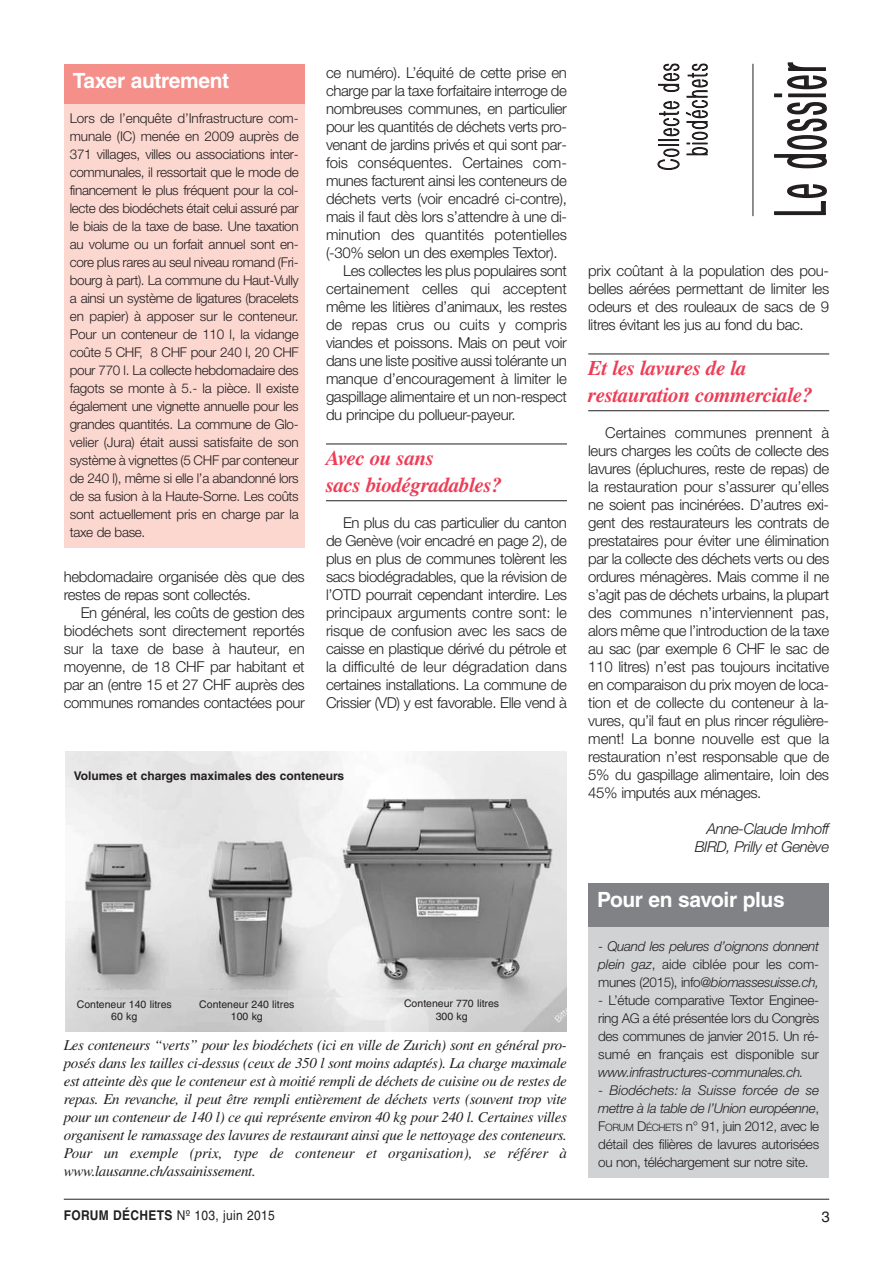
<style>
.page{position:relative;width:893px;height:1263px;background:#fff}
.page>*{position:absolute;margin:0;border:0;box-sizing:border-box;transform-origin:0 0}
.t1{font:300 71.4px "Helvetica Neue";letter-spacing:.165em;color:#231f20;scale:.36 1}
.t2{font:100 28.5px/28.5px "Helvetica Neue";letter-spacing:.165em;color:#231f20;text-align:center;scale:.53 1}
.t3{font:italic 700 21px/27px "Times";letter-spacing:-.02em;color:#ee3d56}
.t4{font:700 21px "Helvetica";letter-spacing:-.02em;color:#fff}
.t5{font:300 15px/18px "Helvetica Neue";letter-spacing:-.025em;color:#231f20;text-align:justify}
.t6{font:italic 15px/18px "Times";letter-spacing:-.02em;color:#231f20;text-align:justify}
.t7{font:300 15px "Helvetica Neue";letter-spacing:-.005em;color:#231f20}
.t8{font:italic 300 15px/18px "Helvetica Neue";letter-spacing:-.025em;color:#231f20;text-align:right}
.t9{font:15px "Helvetica";color:#231f20}
.t10{font:300 13.5px/18px "Helvetica Neue";letter-spacing:-.015em;color:#231f20;text-align:justify}
.t11{font:italic 300 13.5px/18px "Helvetica Neue";letter-spacing:-.025em;color:#231f20;text-align:justify}
.t12{font:13.5px "Helvetica";letter-spacing:.03em;color:#231f20;scale:.89 1}
.t13{font:700 12px "Helvetica";color:#231f20}
.t14{font:10.5px/12.6px "Helvetica";color:#231f20;text-align:center}
.s1{font-style:normal}
.s2{font-style:italic}
.s3{font-size:10.05px}
.s4{font-weight:700}
</style>
<div class="page">
<hr style="left:326px;top:444px;width:241px;height:1px;background:#231f20">
<hr style="left:326px;top:500px;width:241px;height:1px;background:#231f20">
<hr style="left:588px;top:354px;width:241px;height:1px;background:#231f20">
<hr style="left:588px;top:410px;width:241px;height:1px;background:#231f20">
<hr style="left:64px;top:1199px;width:765px;height:1px;background:#231f20">
<hr style="left:753px;top:64px;width:1px;height:152px;background:#231f20">
<div style="left:588px;top:926px;width:241px;height:252px;background:#d1d2d4"></div>
<div style="left:588px;top:883px;width:241px;height:43px;background:#808285"></div>
<div style="left:64px;top:98px;width:241px;height:449px;background:#fcd7d0"></div>
<div style="left:64px;top:64px;width:241px;height:40px;background:#f48f8a"></div>
<img style="left:65px;top:751px;width:501px;height:281px">
<h3 class="t4" style="left:73px;top:68px;width:158px">Taxer autrement</h3>
<p class="t10" style="left:70px;top:109px;width:230px">Lors de l’enquête d’Infrastructure com&shy;munale (IC) menée en 2009 auprès de 371 villages, villes ou associations inter&shy;communales, il ressortait que le mode de financement le plus fréquent pour la col&shy;lecte des biodéchets était celui assuré par le biais de la taxe de base. Une taxation au volume ou un forfait annuel sont en&shy;core plus rares au seul niveau romand (Fri&shy;bourg à part). La commune du Haut-Vully a ainsi un système de ligatures (bracelets en papier) à apposer sur le conteneur.<br>Pour un conteneur de 110 l, la vidange coûte 5 CHF, 8 CHF pour 240 l, 20 CHF pour 770 l. La collecte hebdomadaire des fagots se monte à 5.- la pièce. Il existe également une vignette annuelle pour les grandes quantités. La commune de Glo&shy;velier (Jura) était aussi satisfaite de son système à vignettes (5 CHF par conteneur de 240 l), même si elle l’a abandonné lors de sa fusion à la Haute-Sorne. Les coûts sont actuellement pris en charge par la taxe de base.</p>
<p class="t5" style="left:64px;top:567px;width:242px">hebdomadaire organisée dès que des restes de repas sont collectés.</p>
<p class="t5" style="left:64px;top:603px;width:242px;text-indent:17px">En général, les coûts de gestion des biodéchets sont directement reportés sur la taxe de base à hauteur, en moyenne, de 18 CHF par habitant et par an (entre 15 et 27 CHF auprès des communes romandes contactées pour</p>
<p class="t5" style="left:326px;top:63px;width:242px">ce numéro). L’équité de cette prise en</p>
<p class="t5" style="left:326px;top:81px;width:242px">charge par la taxe forfaitaire interroge de</p>
<p class="t5" style="left:326px;top:99px;width:242px">nombreuses communes, en particulier</p>
<p class="t5" style="left:326px;top:117px;width:242px">pour les quantités de déchets verts pro-</p>
<p class="t5" style="left:326px;top:135px;width:242px">venant de jardins privés et qui sont par-</p>
<p class="t7" style="left:326px;top:153px;width:242px">fois conséquentes. Certaines com-</p>
<p class="t5" style="left:326px;top:171px;width:242px">munes facturent ainsi les conteneurs de</p>
<p class="t5" style="left:326px;top:189px;width:242px">déchets verts (voir encadré ci-contre),</p>
<p class="t5" style="left:326px;top:207px;width:242px">mais il faut dès lors s’attendre à une di-</p>
<p class="t7" style="left:326px;top:225px;width:242px">minution des quantités potentielles</p>
<p class="t5" style="left:326px;top:243px;width:233px">(-30% selon un des exemples Textor).</p>
<p class="t5" style="left:343px;top:261px;width:225px">Les collectes les plus populaires sont</p>
<p class="t7" style="left:326px;top:279px;width:242px">certainement celles qui acceptent</p>
<p class="t5" style="left:326px;top:297px;width:242px">même les litières d’animaux, les restes</p>
<p class="t7" style="left:326px;top:315px;width:242px">de repas crus ou cuits y compris</p>
<p class="t5" style="left:326px;top:333px;width:242px">viandes et poissons. Mais on peut voir</p>
<p class="t5" style="left:326px;top:351px;width:242px">dans une liste positive aussi tolérante un</p>
<p class="t5" style="left:326px;top:369px;width:242px">manque d’encouragement à limiter le</p>
<p class="t5" style="left:326px;top:387px;width:242px">gaspillage alimentaire et un non-respect</p>
<p class="t5" style="left:326px;top:405px;width:191px">du principe du pollueur-payeur.</p>
<h3 class="t3" style="left:326px;top:444px;width:178px">Avec ou sans<br>sacs biodégradables?</h3>
<p class="t5" style="left:326px;top:513px;width:242px;text-indent:17px">En plus du cas particulier du canton de Genève (voir encadré en page 2), de plus en plus de communes tolèrent les sacs biodégradables, que la révision de l’OTD pourrait cependant interdire. Les principaux arguments contre sont: le risque de confusion avec les sacs de caisse en plastique dérivé du pétrole et la difficulté de leur dégradation dans certaines installations. La commune de Crissier (VD) y est favorable. Elle vend à</p>
<p class="t13" style="left:74px;top:769px;width:272px">Volumes et charges maximales des conteneurs</p>
<p class="t14" style="left:77px;top:998px;width:97px">Conteneur 140 litres<br>60 kg</p>
<p class="t14" style="left:199px;top:998px;width:97px">Conteneur 240 litres<br>100 kg</p>
<p class="t14" style="left:404px;top:997px;width:97px">Conteneur 770 litres<br>300 kg</p>
<p class="t6" style="left:64px;top:1036px;width:505px">Les conteneurs “verts” pour les biodéchets (ici en ville de Zurich) sont en général pro&shy;posés dans les tailles ci-dessus (ceux de 350 l sont moins adaptés). La charge maximale est atteinte dès que le conteneur est à moitié rempli de déchets de cuisine ou de restes de repas. En revanche, il peut être rempli entièrement de déchets verts (souvent trop vite pour un conteneur de 140 l) ce qui représente environ 40 kg pour 240 l. Certaines villes organisent le ramassage des lavures de restaurant ainsi que le nettoyage des conteneurs.<br>Pour un exemple (prix, type de conteneur et organisation), se référer à www.lausanne.ch/assainissement.</p>
<h2 class="t2" style="left:654px;top:170px;width:202px;rotate:-90deg">Collecte des biodéchets</h2>
<h1 class="t1" style="left:756px;top:216px;width:425px;rotate:-90deg">Le dossier</h1>
<p class="t5" style="left:588px;top:261px;width:242px">prix coûtant à la population des pou&shy;belles aérées permettant de limiter les odeurs et des rouleaux de sacs de 9 litres évitant les jus au fond du bac.</p>
<h3 class="t3" style="left:588px;top:354px;width:226px">Et les lavures de la restauration commerciale?</h3>
<p class="t5" style="left:588px;top:423px;width:242px;text-indent:17px">Certaines communes prennent à leurs charges les coûts de collecte des lavures (épluchures, reste de repas) de la restauration pour s’assurer qu’elles ne soient pas incinérées. D’autres exi&shy;gent des restaurateurs les contrats de prestataires pour éviter une élimination par la collecte des déchets verts ou des ordures ménagères. Mais comme il ne s’agit pas de déchets urbains, la plupart des communes n’interviennent pas, alors même que l’introduction de la taxe au sac (par exemple 6 CHF le sac de 110 litres) n’est pas toujours incitative en comparaison du prix moyen de loca&shy;tion et de collecte du conteneur à la&shy;vures, qu’il faut en plus rincer régulière&shy;ment! La bonne nouvelle est que la restauration n’est responsable que de 5% du gaspillage alimentaire, loin des 45% imputés aux ménages.</p>
<p class="t8" style="left:695px;top:819px;width:136px">Anne-Claude Imhoff<br>BIRD, Prilly et Genève</p>
<h3 class="t4" style="left:597px;top:887px;width:189px">Pour en savoir plus</h3>
<p class="t11" style="left:598px;top:937px;width:222px"><span class="s1">-</span> Quand les pelures d’oignons donnent plein gaz<span class="s1">, aide ciblée pour les com&shy;munes (2015), info@</span>biomassesuisse.ch,</p>
<p class="t10" style="left:598px;top:991px;width:222px">- L’étude comparative Textor Enginee&shy;ring AG a été présentée lors du Congrès des communes de janvier 2015. Un ré&shy;sumé en français est disponible sur</p>
<p class="t11" style="left:598px;top:1063px;width:207px">www.infrastructures-communales.ch.</p>
<p class="t10" style="left:598px;top:1081px;width:222px">- <span class="s2">Biodéchets: la Suisse forcée de se mettre à la table de l’Union européenne</span>, F<span class="s3">ORUM</span> D<span class="s3">ÉCHETS</span> n° 91, juin 2012, avec le détail des filières de lavures autorisées ou non, téléchargement sur notre site.</p>
<p class="t12" style="left:64px;top:1207px;width:239px"><span class="s4">FORUM DÉCHETS</span> Nº 103, juin 2015</p>
<p class="t9" style="left:821px;top:1208px;width:10px">3</p>
</div>
